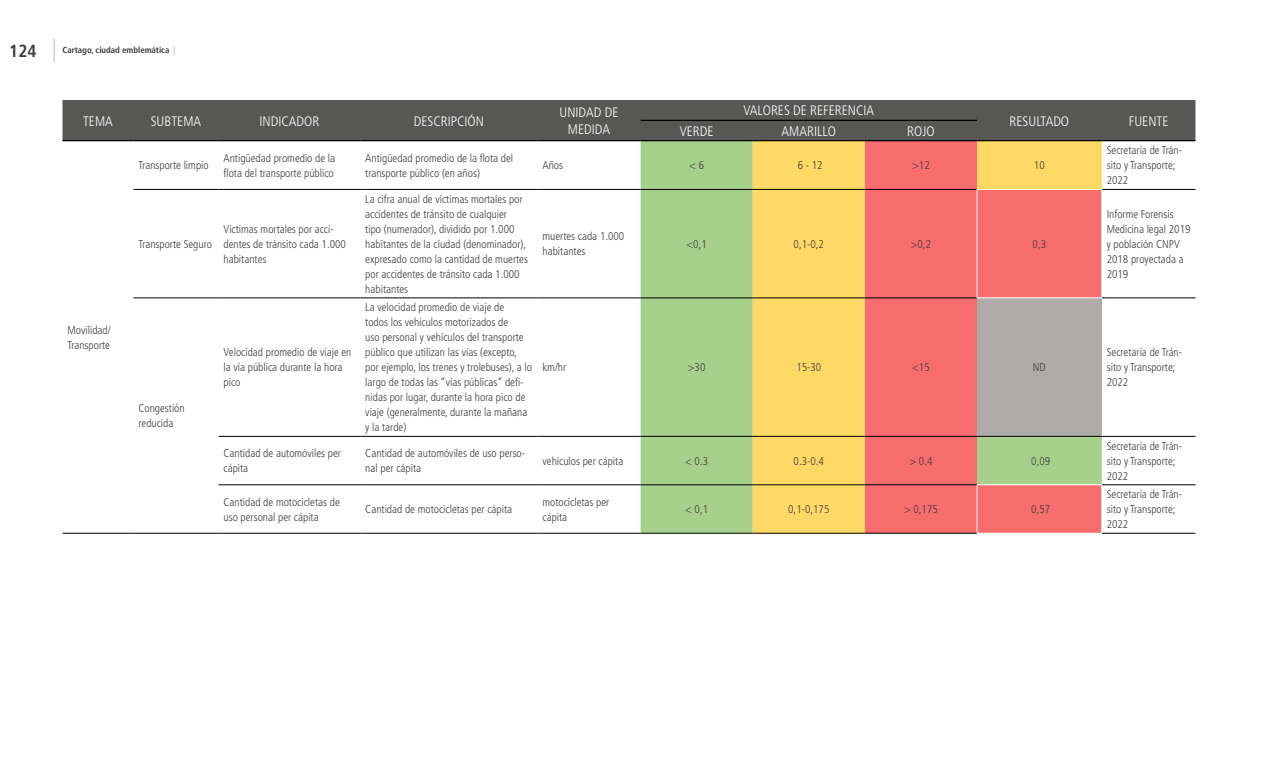
<style>
.page{position:relative;width:1276px;height:762px;background:#fff}
.page>*{position:absolute;margin:0;border:0;box-sizing:border-box;transform-origin:0 0}
.t1{font:700 condensed 17.5px "Frutiger LT Std";color:#3c3c3b}
.t2{font:300 condensed 13.75px/17.5px "Frutiger LT Std";color:#fff;text-align:center}
.t3{font:300 condensed 11.25px/15px "Frutiger LT Std";color:#3c3c3b}
.t4{font:700 condensed 8.75px "Frutiger LT Std";color:#3c3c3b}
.s1{font-weight:300;color:#878787}
</style>
<div class="page">
<div style="left:62px;top:100px;width:1133px;height:41px;background:#575756"></div>
<div style="left:640px;top:141px;width:113px;height:392px;background:#a8d08d"></div>
<div style="left:753px;top:141px;width:112px;height:392px;background:#ffd966"></div>
<svg style="left:865px;top:141px;width:236px;height:392px;background:#f07d6f"></svg>
<div style="left:977px;top:298px;width:124px;height:138px;background:#aeaaaa"></div>
<hr style="left:640px;top:120px;width:113px;height:1px;background:#000">
<hr style="left:753px;top:120px;width:112px;height:1px;background:#000">
<hr style="left:865px;top:120px;width:112px;height:1px;background:#000">
<hr style="left:63px;top:140px;width:70px;height:1px;background:#000">
<hr style="left:133px;top:140px;width:85px;height:1px;background:#000">
<hr style="left:218px;top:140px;width:142px;height:1px;background:#000">
<hr style="left:360px;top:140px;width:177px;height:1px;background:#000">
<hr style="left:537px;top:140px;width:103px;height:1px;background:#000">
<hr style="left:640px;top:140px;width:113px;height:1px;background:#000">
<hr style="left:753px;top:140px;width:112px;height:1px;background:#000">
<hr style="left:865px;top:140px;width:112px;height:1px;background:#000">
<hr style="left:977px;top:140px;width:124px;height:1px;background:#000">
<hr style="left:1101px;top:140px;width:94px;height:1px;background:#000">
<hr style="left:133px;top:189px;width:85px;height:1px;background:#000">
<hr style="left:218px;top:189px;width:142px;height:1px;background:#000">
<hr style="left:360px;top:189px;width:177px;height:1px;background:#000">
<hr style="left:537px;top:189px;width:103px;height:1px;background:#000">
<hr style="left:640px;top:189px;width:113px;height:1px;background:#000">
<hr style="left:753px;top:189px;width:112px;height:1px;background:#000">
<hr style="left:865px;top:189px;width:112px;height:1px;background:#000">
<hr style="left:1102px;top:189px;width:93px;height:1px;background:#000">
<hr style="left:133px;top:298px;width:85px;height:1px;background:#000">
<hr style="left:218px;top:298px;width:142px;height:1px;background:#000">
<hr style="left:360px;top:298px;width:177px;height:1px;background:#000">
<hr style="left:537px;top:298px;width:103px;height:1px;background:#000">
<hr style="left:640px;top:298px;width:113px;height:1px;background:#000">
<hr style="left:753px;top:298px;width:112px;height:1px;background:#000">
<hr style="left:865px;top:298px;width:112px;height:1px;background:#000">
<hr style="left:1102px;top:298px;width:93px;height:1px;background:#000">
<hr style="left:218px;top:436px;width:142px;height:1px;background:#000">
<hr style="left:360px;top:436px;width:177px;height:1px;background:#000">
<hr style="left:537px;top:436px;width:103px;height:1px;background:#000">
<hr style="left:640px;top:436px;width:113px;height:1px;background:#000">
<hr style="left:753px;top:436px;width:112px;height:1px;background:#000">
<hr style="left:865px;top:436px;width:112px;height:1px;background:#000">
<hr style="left:977px;top:436px;width:124px;height:1px;background:#000">
<hr style="left:1101px;top:436px;width:94px;height:1px;background:#000">
<hr style="left:218px;top:484px;width:142px;height:1px;background:#000">
<hr style="left:360px;top:484px;width:177px;height:1px;background:#000">
<hr style="left:537px;top:484px;width:103px;height:1px;background:#000">
<hr style="left:640px;top:484px;width:113px;height:1px;background:#000">
<hr style="left:753px;top:484px;width:112px;height:1px;background:#000">
<hr style="left:865px;top:484px;width:112px;height:1px;background:#000">
<hr style="left:1102px;top:484px;width:93px;height:1px;background:#000">
<hr style="left:63px;top:533px;width:70px;height:1px;background:#000">
<hr style="left:133px;top:533px;width:85px;height:1px;background:#000">
<hr style="left:218px;top:533px;width:142px;height:1px;background:#000">
<hr style="left:360px;top:533px;width:177px;height:1px;background:#000">
<hr style="left:537px;top:533px;width:103px;height:1px;background:#000">
<hr style="left:640px;top:533px;width:113px;height:1px;background:#000">
<hr style="left:753px;top:533px;width:112px;height:1px;background:#000">
<hr style="left:865px;top:533px;width:112px;height:1px;background:#000">
<hr style="left:1102px;top:533px;width:93px;height:1px;background:#000">
<hr style="left:977px;top:484px;width:125px;height:1px;background:#fff">
<hr style="left:977px;top:485px;width:1px;height:48px;background:#fff">
<hr style="left:977px;top:189px;width:125px;height:1px;background:#fff">
<hr style="left:977px;top:190px;width:1px;height:108px;background:#fff">
<hr style="left:977px;top:298px;width:125px;height:1px;background:#fff">
<svg style="left:54px;top:38px;width:1px;height:24px"></svg>
<h1 class="t1" style="left:9px;top:40px;width:29px">124</h1>
<p class="t4" style="left:63px;top:45px;width:114px">Cartago, ciudad emblemática <span class="s1">|</span></p>
<p class="t2" style="left:83px;top:112px;width:31px">TEMA</p>
<p class="t2" style="left:151px;top:112px;width:52px">SUBTEMA</p>
<p class="t2" style="left:260px;top:112px;width:61px">INDICADOR</p>
<p class="t2" style="left:414px;top:112px;width:72px">DESCRIPCIÓN</p>
<p class="t2" style="left:559px;top:103px;width:61px">UNIDAD DE<br>MEDIDA</p>
<p class="t2" style="left:743px;top:102px;width:132px">VALORES DE REFERENCIA</p>
<p class="t2" style="left:680px;top:122px;width:35px">VERDE</p>
<p class="t2" style="left:781px;top:122px;width:56px">AMARILLO</p>
<p class="t2" style="left:907px;top:122px;width:29px">ROJO</p>
<p class="t2" style="left:1009px;top:112px;width:61px">RESULTADO</p>
<p class="t2" style="left:1128px;top:112px;width:41px">FUENTE</p>
<p class="t3" style="left:68px;top:323px;width:45px">Movilidad/<br>Transporte</p>
<p class="t3" style="left:138px;top:158px;width:72px">Transporte limpio</p>
<p class="t3" style="left:223px;top:151px;width:113px">Antigüedad promedio de la flota del transporte público</p>
<p class="t3" style="left:365px;top:151px;width:149px">Antigüedad promedio de la flota del transporte público (en años)</p>
<p class="t3" style="left:542px;top:158px;width:22px">Años</p>
<p class="t3" style="left:689px;top:158px;width:16px">&lt; 6</p>
<p class="t3" style="left:797px;top:158px;width:26px">6 - 12</p>
<p class="t3" style="left:912px;top:158px;width:19px">&gt;12</p>
<p class="t3" style="left:1034px;top:158px;width:12px">10</p>
<p class="t3" style="left:138px;top:237px;width:75px">Transporte Seguro</p>
<p class="t3" style="left:138px;top:401px;width:48px">Congestión reducida</p>
<p class="t3" style="left:223px;top:222px;width:124px">Victimas mortales por acci&shy;dentes de tránsito cada 1. 000 habitantes</p>
<p class="t3" style="left:223px;top:345px;width:129px">Velocidad promedio de viaje en la vía pública durante la hora pico</p>
<p class="t3" style="left:365px;top:192px;width:164px">La cifra anual de víctimas mortales por accidentes de tránsito de cualquier<br>tipo (numerador), dividido por 1.000 habitantes de la ciudad (denominador), expresado como la cantidad de muertes por accidentes de tránsito cada 1. 000 habitantes</p>
<p class="t3" style="left:365px;top:300px;width:168px">La velocidad promedio de viaje de<br>todos los vehículos motorizados de<br>uso personal y vehículos del transporte público que utilizan las vías (excepto, por ejemplo, los trenes y trolebuses), a lo largo de todas las “vías públicas” defi&shy;nidas por lugar, durante la hora pico de viaje (generalmente, durante la mañana y la tarde)</p>
<p class="t3" style="left:542px;top:229px;width:83px">muertes cada 1.000 habitantes</p>
<p class="t3" style="left:686px;top:237px;width:22px">&lt;0,1</p>
<p class="t3" style="left:793px;top:237px;width:32px">0,1-0,2</p>
<p class="t3" style="left:911px;top:237px;width:22px">&gt;0,2</p>
<p class="t3" style="left:1032px;top:237px;width:15px">0,3</p>
<p class="t3" style="left:542px;top:360px;width:25px">km/hr</p>
<p class="t3" style="left:688px;top:360px;width:19px">&gt;30</p>
<p class="t3" style="left:796px;top:360px;width:26px">15-30</p>
<p class="t3" style="left:912px;top:360px;width:19px">&lt;15</p>
<p class="t3" style="left:1033px;top:360px;width:14px">ND</p>
<p class="t3" style="left:223px;top:446px;width:119px">Cantidad de automóviles per cápita</p>
<p class="t3" style="left:365px;top:446px;width:161px">Cantidad de automóviles de uso perso&shy;nal per cápita</p>
<p class="t3" style="left:542px;top:453px;width:82px">vehículos per cápita</p>
<p class="t3" style="left:685px;top:453px;width:24px">&lt; 0.3</p>
<p class="t3" style="left:793px;top:453px;width:32px">0.3-0.4</p>
<p class="t3" style="left:909px;top:453px;width:24px">&gt; 0.4</p>
<p class="t3" style="left:1031px;top:453px;width:20px">0,09</p>
<p class="t3" style="left:223px;top:494px;width:118px">Cantidad de motocicletas de uso personal per cápita</p>
<p class="t3" style="left:365px;top:502px;width:148px">Cantidad de motocicletas per cápita</p>
<p class="t3" style="left:542px;top:494px;width:68px">motocicletas per cápita</p>
<p class="t3" style="left:685px;top:502px;width:24px">&lt; 0,1</p>
<p class="t3" style="left:788px;top:502px;width:43px">0,1-0,175</p>
<p class="t3" style="left:904px;top:502px;width:35px">&gt; 0,175</p>
<p class="t3" style="left:1031px;top:502px;width:20px">0,57</p>
<p class="t3" style="left:1106px;top:143px;width:77px">Secretaría de Trán&shy;sito y Transporte;<br>2022</p>
<p class="t3" style="left:1106px;top:207px;width:85px">Informe Forensis<br>Medicina legal 2019 y población CNPV<br>2018 proyectada a<br>2019</p>
<p class="t3" style="left:1106px;top:345px;width:77px">Secretaría de Trán&shy;sito y Transporte;<br>2022</p>
<p class="t3" style="left:1106px;top:438px;width:77px">Secretaría de Trán&shy;sito y Transporte;<br>2022</p>
<p class="t3" style="left:1106px;top:487px;width:77px">Secretaría de Trán&shy;sito y Transporte;<br>2022</p>
</div>
